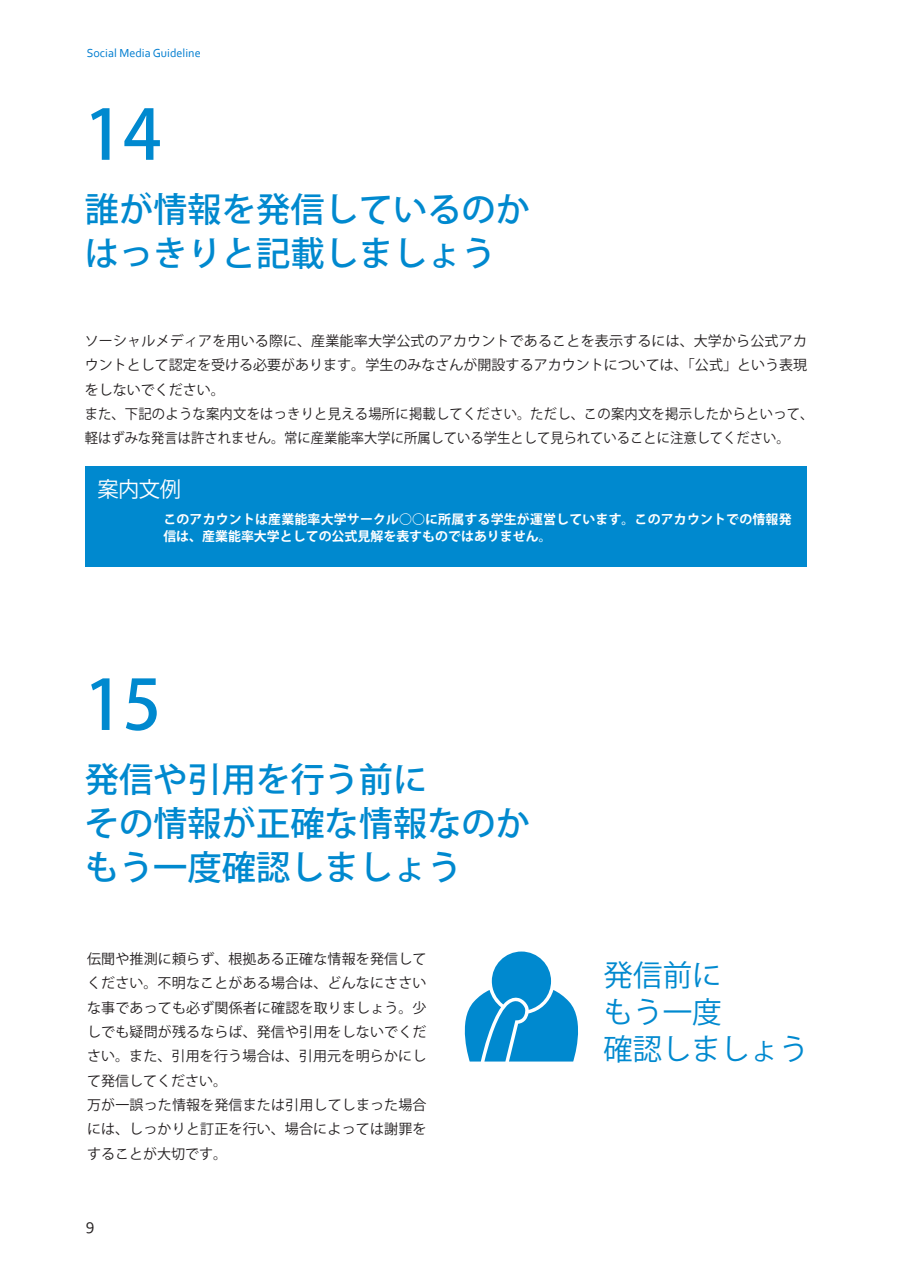
<style>
.page{position:relative;width:903px;height:1275px;background:#fff}
.page>*{position:absolute;margin:0;border:0;box-sizing:border-box;transform-origin:0 0}
.t1{font:500 68.6px "Koz Go Pr 6 N";color:#0089cf}
.t2{font:500 34.3px/44.1px "Koz Go Pr 6 N";color:#0089cf}
.t3{font:29.57px/36.9px "Koz Go Pr 6 N";color:#0089cf}
.t4{font:21.35px "Koz Go Std Bold 90 ms RKSJ H";color:#fff}
.t5{font:16.8px "Corbel";color:#231f20}
.t6{font:14px/24.3px "Koz Go Pr 6 N";letter-spacing:.01em;color:#231f20}
.t7{font:700 12.95px/16.8px "Koz Go Pr 6 N";letter-spacing:.015em;color:#fff}
.t8{font:12.25px "Corbel";color:#007dd0}
</style>
<div class="page">
<svg style="left:464px;top:951px;width:114px;height:110px"></svg>
<div style="left:86px;top:466px;width:721px;height:101px;background:#0089cf"></div>
<p class="t8" style="left:87px;top:45px;width:115px">Social Media Guideline</p>
<h1 class="t1" style="left:84px;top:96px;width:79px">14</h1>
<h2 class="t2" style="left:85px;top:188px;width:447px">誰が情報を発信しているのかはっきりと記載しましょう</h2>
<p class="t6" style="left:85px;top:329px;width:730px">ソーシャルメディアを用いる際に、産業能率大学公式のアカウントであることを表示するには、大学から公式アカウントとして認定を受ける必要があります。学生のみなさんが開設するアカウントについては、「公式」という表現をしないでください。<br>また、下記のような案内文をはっきりと見える場所に掲載してください。ただし、この案内文を掲示したからといって、軽はずみな発言は許されません。常に産業能率大学に所属している学生として見られていることに注意してください。</p>
<h3 class="t4" style="left:97px;top:477px;width:85px">案内文例</h3>
<p class="t7" style="left:163px;top:511px;width:630px">このアカウントは産業能率大学サークル○○に所属する学生が運営しています。このアカウントでの情報発信は、産業能率大学としての公式見解を表すものではありません。</p>
<h1 class="t1" style="left:84px;top:666px;width:79px">15</h1>
<h2 class="t2" style="left:85px;top:758px;width:447px">発信や引用を行う前に<br>その情報が正確な情報なのかもう一度確認しましょう</h2>
<p class="t6" style="left:87px;top:947px;width:341px">伝聞や推測に頼らず、根拠ある正確な情報を発信してください。不明なことがある場合は、どんなにささいな事であっても必ず関係者に確認を取りましょう。少しでも疑問が残るならば、発信や引用をしないでください。また、引用を行う場合は、引用元を明らかにして発信してください。<br>万が一誤った情報を発信または引用してしまった場合には、しっかりと訂正を行い、場合によっては謝罪をすることが大切です。</p>
<h3 class="t3" style="left:604px;top:957px;width:206px">発信前に<br>もう一度<br>確認しましょう</h3>
<p class="t5" style="left:86px;top:1214px;width:10px">9</p>
</div>
